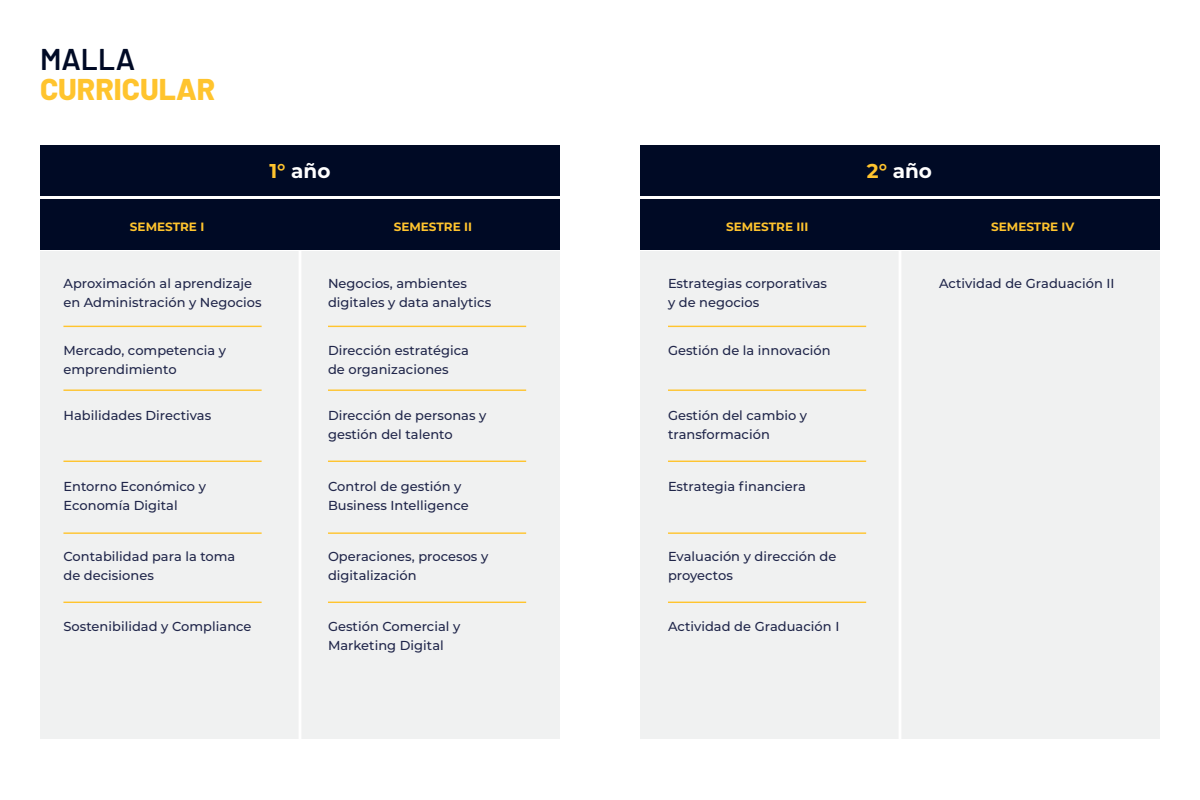
<style>
.page{position:relative;width:1200px;height:800px;background:#fff}
.page>*{position:absolute;margin:0;border:0;box-sizing:border-box;transform-origin:0 0}
.t1{font:800 30px "Barlow";color:#ffc42e}
.t2{font:600 30px "Barlow";color:#000a25}
.t3{font:700 20px "Montserrat";letter-spacing:.005em;color:#fff}
.t4{font:500 13px/19px "Montserrat";letter-spacing:.005em;color:#20264a}
.t5{font:700 12px "Montserrat";color:#ffc42e}
.s1{color:#ffc42e}
</style>
<div class="page">
<div style="left:40px;top:251px;width:520px;height:488px;background:#f0f1f1"></div>
<hr style="left:299px;top:199px;width:2px;height:560px;background:#fff">
<div style="left:640px;top:251px;width:520px;height:488px;background:#f0f1f1"></div>
<hr style="left:899px;top:199px;width:2px;height:560px;background:#fff">
<div style="left:40px;top:145px;width:520px;height:51px;background:#000a25"></div>
<div style="left:640px;top:145px;width:520px;height:51px;background:#000a25"></div>
<div style="left:40px;top:199px;width:520px;height:51px;background:#000a25"></div>
<div style="left:640px;top:199px;width:520px;height:51px;background:#000a25"></div>
<hr style="left:63px;top:326px;width:199px;height:1px;background:#ffc42e">
<hr style="left:63px;top:390px;width:199px;height:1px;background:#ffc42e">
<hr style="left:63px;top:461px;width:199px;height:1px;background:#ffc42e">
<hr style="left:63px;top:532px;width:199px;height:2px;background:#ffc42e">
<hr style="left:63px;top:602px;width:199px;height:1px;background:#ffc42e">
<hr style="left:328px;top:326px;width:198px;height:1px;background:#ffc42e">
<hr style="left:328px;top:390px;width:198px;height:1px;background:#ffc42e">
<hr style="left:328px;top:461px;width:198px;height:1px;background:#ffc42e">
<hr style="left:328px;top:532px;width:198px;height:2px;background:#ffc42e">
<hr style="left:328px;top:602px;width:198px;height:1px;background:#ffc42e">
<hr style="left:668px;top:326px;width:198px;height:1px;background:#ffc42e">
<hr style="left:668px;top:390px;width:198px;height:1px;background:#ffc42e">
<hr style="left:668px;top:461px;width:198px;height:1px;background:#ffc42e">
<hr style="left:668px;top:532px;width:198px;height:2px;background:#ffc42e">
<hr style="left:668px;top:602px;width:198px;height:1px;background:#ffc42e">
<h1 class="t2" style="left:40px;top:37px;width:97px">MALLA</h1>
<h1 class="t1" style="left:40px;top:67px;width:177px">CURRICULAR</h1>
<h2 class="t3" style="left:269px;top:156px;width:63px"><span class="s1">1°</span> año</h2>
<h2 class="t3" style="left:867px;top:156px;width:67px"><span class="s1">2°</span> año</h2>
<p class="t5" style="left:130px;top:218px;width:76px">SEMESTRE I</p>
<p class="t5" style="left:394px;top:218px;width:80px">SEMESTRE II</p>
<p class="t5" style="left:726px;top:218px;width:84px">SEMESTRE III</p>
<p class="t5" style="left:991px;top:218px;width:85px">SEMESTRE IV</p>
<p class="t4" style="left:63px;top:273px;width:200px">Aproximación al aprendizaje en Administración y Negocios</p>
<p class="t4" style="left:63px;top:340px;width:164px">Mercado, competencia y emprendimiento</p>
<p class="t4" style="left:63px;top:406px;width:149px">Habilidades Directivas</p>
<p class="t4" style="left:63px;top:476px;width:144px">Entorno Económico y<br>Economía Digital</p>
<p class="t4" style="left:63px;top:546px;width:173px">Contabilidad para la toma de decisiones</p>
<p class="t4" style="left:63px;top:616px;width:190px">Sostenibilidad y Compliance</p>
<p class="t4" style="left:328px;top:273px;width:165px">Negocios, ambientes digitales y data analytics</p>
<p class="t4" style="left:328px;top:340px;width:142px">Dirección estratégica de organizaciones</p>
<p class="t4" style="left:328px;top:406px;width:160px">Dirección de personas y gestión del talento</p>
<p class="t4" style="left:328px;top:476px;width:142px">Control de gestión y<br>Business Intelligence</p>
<p class="t4" style="left:328px;top:546px;width:162px">Operaciones, procesos y digitalización</p>
<p class="t4" style="left:328px;top:616px;width:134px">Gestión Comercial y<br>Marketing Digital</p>
<p class="t4" style="left:668px;top:273px;width:161px">Estrategias corporativas y de negocios</p>
<p class="t4" style="left:939px;top:273px;width:177px">Actividad de Graduación II</p>
<p class="t4" style="left:668px;top:340px;width:164px">Gestión de la innovación</p>
<p class="t4" style="left:668px;top:406px;width:141px">Gestión del cambio y transformación</p>
<p class="t4" style="left:668px;top:476px;width:139px">Estrategia financiera</p>
<p class="t4" style="left:668px;top:546px;width:170px">Evaluación y dirección de proyectos</p>
<p class="t4" style="left:668px;top:616px;width:173px">Actividad de Graduación I</p>
</div>
